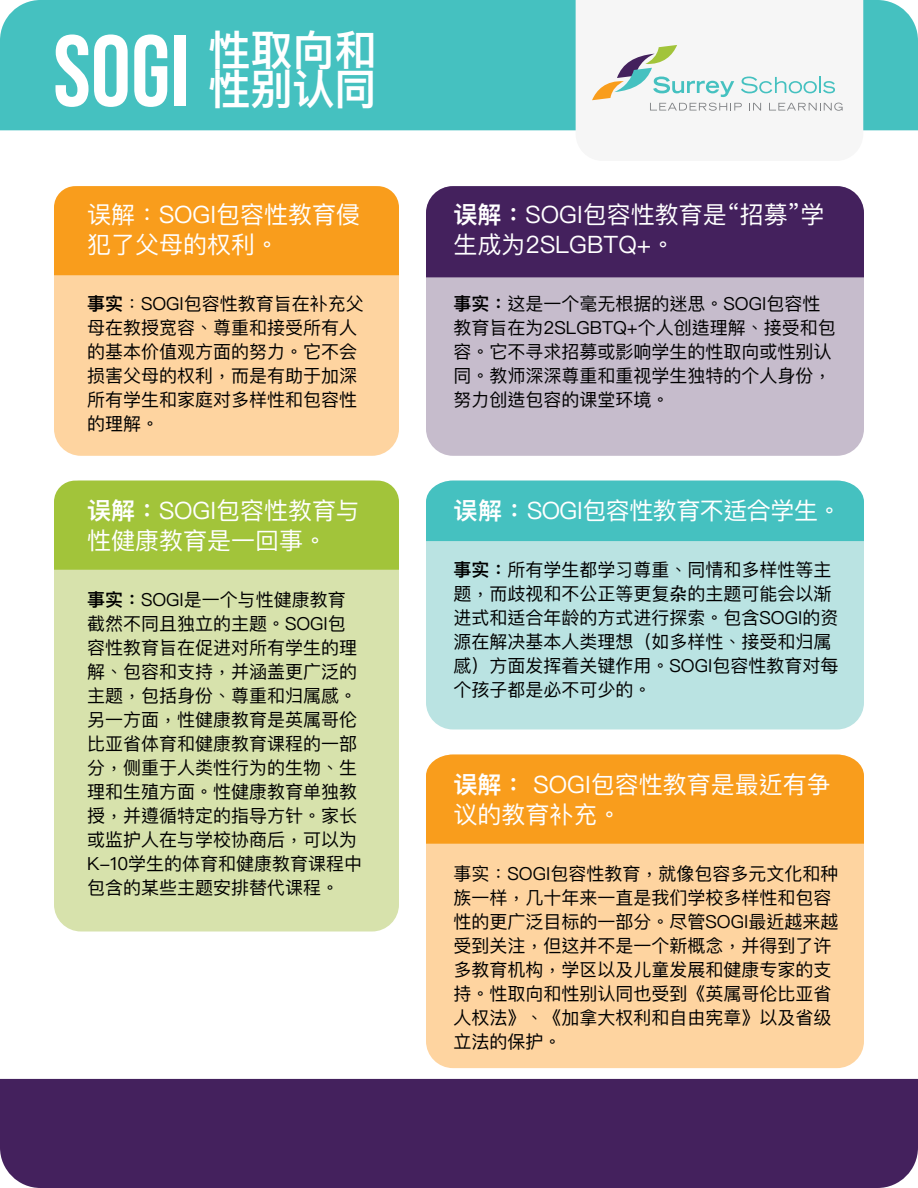
<style>
.page{position:relative;width:918px;height:1188px;background:#fff}
.page>*{position:absolute;margin:0;border:0;box-sizing:border-box;transform-origin:0 0}
.t1{font:100.65px "Bebas Neue";color:#fff}
.t2{font:600 42px/39.6px "Ping Fang HK";color:#fff}
.t3{font:24px/30px "Ping Fang HK";color:#fff}
.t4{font:24px "Ping Fang HK";letter-spacing:-.02em;color:#fff}
.t5{font:18px/24px "Ping Fang HK";color:#000}
.s1{font-weight:600}
.s2{font-family:"ST Heiti TC";font-weight:500}
</style>
<div class="page">
<div style="left:0;top:0;width:918px;height:130px;background:#45c1c0"></div>
<div style="left:0;top:1079px;width:918px;height:109px;background:#44215d"></div>
<div style="left:576px;top:0;width:287px;height:130px;background:#f6f6f6"></div>
<svg style="left:592px;top:45px;width:251px;height:66px"></svg>
<div style="left:426px;top:481px;width:438px;height:248px;background:#bae3e2;border-radius:27px"></div>
<div style="left:426px;top:755px;width:438px;height:313px;background:#fed4a0;border-radius:27px"></div>
<div style="left:426px;top:481px;width:438px;height:60px;background:#45c1c0"></div>
<div style="left:426px;top:755px;width:438px;height:89px;background:#f99d1c"></div>
<div style="left:426px;top:186px;width:438px;height:270px;background:#c6bccc;border-radius:27px"></div>
<div style="left:426px;top:186px;width:438px;height:91px;background:#44215d"></div>
<div style="left:54px;top:186px;width:345px;height:270px;background:#fed4a0;border-radius:27px"></div>
<div style="left:54px;top:481px;width:345px;height:451px;background:#d7e2ac;border-radius:27px"></div>
<div style="left:54px;top:186px;width:345px;height:89px;background:#f99d1c"></div>
<div style="left:54px;top:481px;width:345px;height:89px;background:#a2c43a"></div>
<h1 class="t1" style="left:53px;top:14px;width:138px">SOGI</h1>
<h2 class="t2" style="left:209px;top:29px;width:169px">性取向和性别认同</h2>
<h3 class="t3" style="left:87px;top:199px;width:275px">误解：SOGI包容性教育侵犯了父母的权利。</h3>
<p class="t5" style="left:87px;top:292px;width:278px"><span class="s1">事实</span>：SOGI包容性教育旨在补充父母在教授宽容、尊重和接受所有人的基本价值观方面的努力。它不会损害父母的权利，而是有助于加深所有学生和家庭对多样性和包容性的理解。</p>
<h3 class="t3" style="left:87px;top:495px;width:275px"><span class="s1">误解：</span>SOGI包容性教育与性健康教育是一回事。</h3>
<p class="t5" style="left:87px;top:588px;width:277px"><span class="s1">事实：</span>SOGI是一个与性健康教育截然不同且独立的主题。SOGI包容性教育旨在促进对所有学生的理解、包容和支持，并涵盖更广泛的主题，包括身份、尊重和归属感。另一方面，性健康教育是英属哥伦比亚省体育和健康教育课程的一部分，侧重于人类性行为的生物、生理和生殖方面。性健康教育单独教授，并遵循特定的指导方针。家长或监护人在与学校协商后，可以为<br>K-10学生的体育和健康教育课程中包含的某些主题安排替代课程。</p>
<h3 class="t3" style="left:454px;top:199px;width:372px"><span class="s1">误解：</span>SOGI包容性教育是“招募”学生成为2SLGBTQ+。</h3>
<p class="t5" style="left:454px;top:292px;width:384px"><span class="s1">事实：</span>这是一个毫无根据的迷思。SOGI包容性教育旨在为2SLGBTQ+个人创造理解、接受和包容。它不寻求招募或影响学生的性取向或性别认同。教师深深尊重和重视学生独特的个人身份，努力创造包容的课堂环境。</p>
<h3 class="t4" style="left:454px;top:495px;width:389px"><span class="s1">误解：</span>SOGI包容性教育不适合学生。</h3>
<p class="t5" style="left:454px;top:558px;width:386px"><span class="s1">事实：</span>所有学生都学习尊重、同情和多样性等主题，而歧视和不公正等更复<span class="s2">杂</span>的主题可能会以渐进式和适合年龄的方式进行探索。包含SOGI的资源在解决基本人类理想（如多样性、接受和归属感）方面发挥着关键作用。SOGI包容性教育对每个孩子都是必不可少的。</p>
<h3 class="t3" style="left:454px;top:769px;width:379px"><span class="s1">误解：</span> SOGI包容性教育是最近有争议的教育补充。</h3>
<p class="t5" style="left:454px;top:862px;width:386px">事实：SOGI包容性教育，就像包容多元文化和种族一样，几十年来一直是我们学校多样性和包容性的更广泛目标的一部分。尽管SOGI最近越来越受到关注，但这并不是一个新概念，并得到了许多教育机构，学区以及儿童发展和健康专家的支持。性取向和性别认同也受到《英属哥伦比亚省人权法》、《加拿大权利和自由宪章》以及省级立法的保护。</p>
</div>
